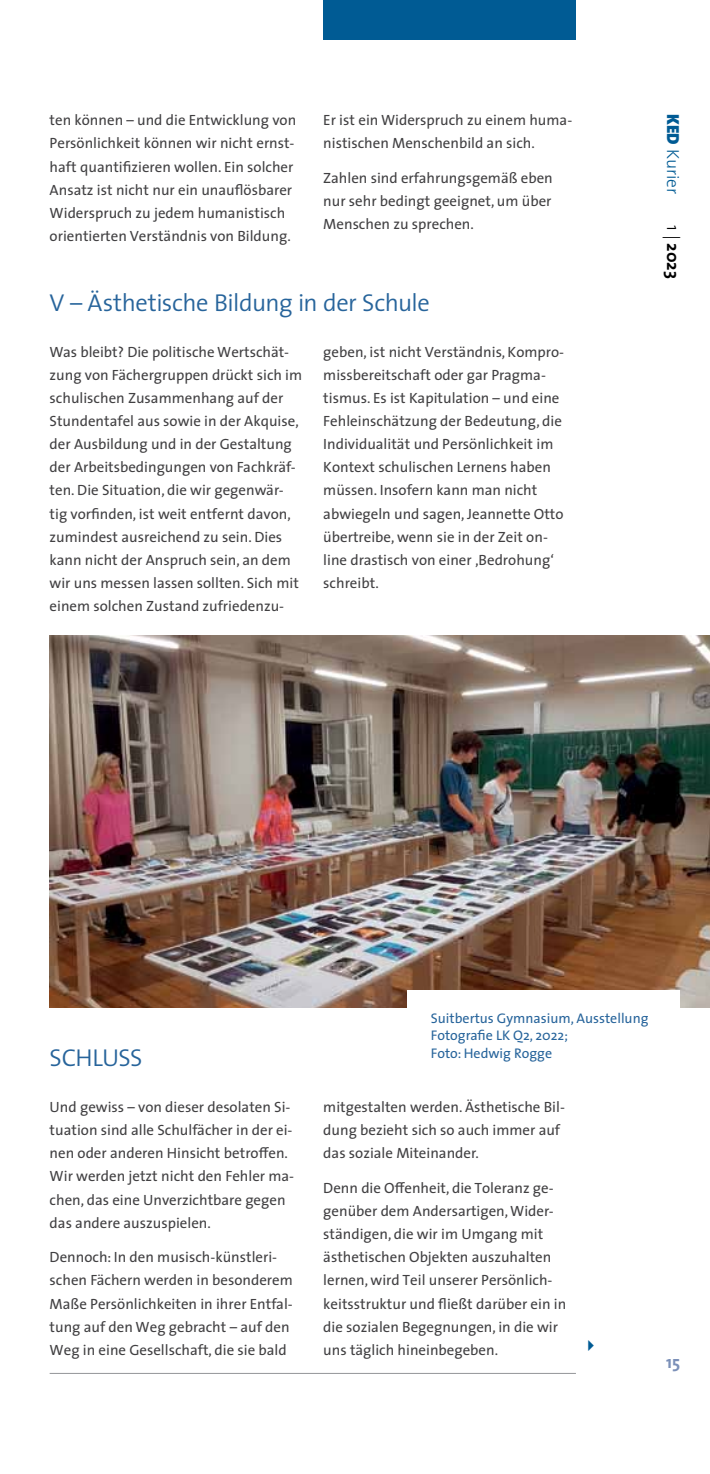
<style>
.page{position:relative;width:710px;height:1474px;background:#fff}
.page>*{position:absolute;margin:0;border:0;box-sizing:border-box;transform-origin:0 0}
.t1{font:300 24.5px "The Sans";letter-spacing:-.02em;color:#27649b}
.t2{font:300 17.5px "The Sans";color:#005b94}
.t3{font:700 17.5px "The Sans";color:#000}
.t4{font:700 17.5px "The Sans";color:#7b90b8}
.t5{font:14.88px/23.1px "The Sans";color:#414042}
.t6{font:14px/17.5px "The Sans";color:#27649b}
.s1{font-weight:900}
.s2{font-weight:300}
</style>
<div class="page">
<hr style="left:50px;top:1372px;width:525px;height:1px;background:#939598">
<div style="left:323px;top:0;width:252px;height:40px;background:#005b94"></div>
<img style="left:50px;top:635px;width:659px;height:372px">
<div style="left:407px;top:990px;width:273px;height:79px;background:#fff"></div>
<p class="t5" style="left:50px;top:108px;width:248px">ten können – und die Entwicklung von Persönlichkeit können wir nicht ernst&shy;haft quantifizieren wollen. Ein solcher Ansatz ist nicht nur ein unauflösbarer Widerspruch zu jedem humanistisch orientierten Verständnis von Bildung.</p>
<p class="t5" style="left:323px;top:108px;width:250px">Er ist ein Widerspruch zu einem huma&shy;nistischen Menschenbild an sich.</p>
<p class="t5" style="left:323px;top:166px;width:231px;text-align:justify">Zahlen sind erfahrungsgemäß eben nur sehr bedingt geeignet, um über Menschen zu sprechen.</p>
<h1 class="t1" style="left:50px;top:282px;width:382px">V – Ästhetische Bildung in der Schule</h1>
<p class="t5" style="left:50px;top:340px;width:254px">Was bleibt? Die politische Wertschät&shy;zung von Fächergruppen drückt sich im schulischen Zusammenhang auf der Stundentafel aus sowie in der Akquise, der Ausbildung und in der Gestaltung der Arbeitsbedingungen von Fachkräf&shy;ten. Die Situation, die wir gegenwär&shy;tig vorfinden, ist weit entfernt davon, zumindest ausreichend zu sein. Dies kann nicht der Anspruch sein, an dem wir uns messen lassen sollten. Sich mit einem solchen Zustand zufriedenzu-</p>
<p class="t5" style="left:323px;top:340px;width:242px">geben, ist nicht Verständnis, Kompro&shy;missbereitschaft oder gar Pragma&shy;tismus. Es ist Kapitulation – und eine Fehleinschätzung der Bedeutung, die Individualität und Persönlichkeit im Kontext schulischen Lernens haben müssen. Insofern kann man nicht abwiegeln und sagen, Jeannette Otto übertreibe, wenn sie in der Zeit on&shy;line drastisch von einer ‚Bedrohung‘ schreibt.</p>
<p class="t2" style="left:687px;top:114px;width:82px;rotate:90deg"><span class="s1">KED</span> Kurier</p>
<p class="t3" style="left:687px;top:225px;width:55px;rotate:90deg"><span class="s2">1 |</span> 2023</p>
<h1 class="t1" style="left:50px;top:1037px;width:94px">SCHLUSS</h1>
<p class="t5" style="left:50px;top:1095px;width:246px">Und gewiss – von dieser desolaten Si&shy;tuation sind alle Schulfächer in der ei&shy;nen oder anderen Hinsicht betroffen.<br>Wir werden jetzt nicht den Fehler ma&shy;chen, das eine Unverzichtbare gegen das andere auszuspielen.</p>
<p class="t5" style="left:50px;top:1245px;width:245px">Dennoch: In den musisch-künstleri&shy;schen Fächern werden in besonderem Maße Persönlichkeiten in ihrer Entfal&shy;tung auf den Weg gebracht – auf den Weg in eine Gesellschaft, die sie bald</p>
<p class="t6" style="left:430px;top:1008px;width:219px">Suitbertus Gymnasium, Ausstellung<br>Fotografie LK Q2, 2022;<br>Foto: Hedwig Rogge</p>
<p class="t5" style="left:323px;top:1095px;width:243px">mitgestalten werden. Ästhetische Bil&shy;dung bezieht sich so auch immer auf das soziale Miteinander.</p>
<p class="t5" style="left:323px;top:1175px;width:244px">Denn die Offenheit, die Toleranz ge&shy;genüber dem Andersartigen, Wider&shy;ständigen, die wir im Umgang mit ästhetischen Objekten auszuhalten lernen, wird Teil unserer Persönlich&shy;keitsstruktur und fließt darüber ein in die sozialen Begegnungen, in die wir uns täglich hineinbegeben.</p>
<p class="t4" style="left:666px;top:1347px;width:16px">15</p>
</div>
